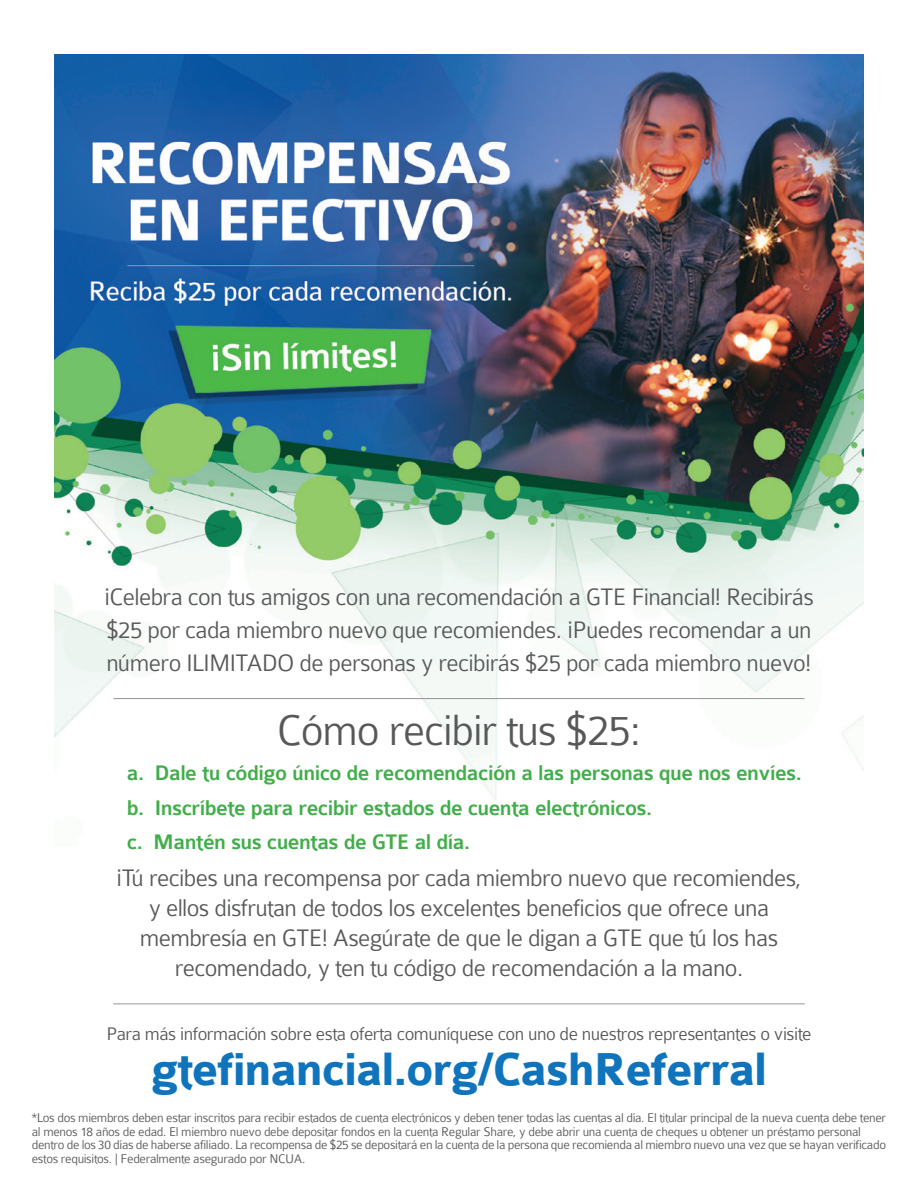
<style>
.page{position:relative;width:918px;height:1188px;background:#fff}
.page>*{position:absolute;margin:0;border:0;box-sizing:border-box;transform-origin:0 0}
.t1{font:700 49.35px "Colaborate";letter-spacing:-.025em;color:#1074bc}
.t2{font:300 46.05px "Colaborate";letter-spacing:-.025em;color:#57585a}
.t3{font:300 25.5px/30px "Colaborate";letter-spacing:-.025em;color:#57585a;text-align:justify}
.t4{font:500 22.5px/34.5px "Colaborate";letter-spacing:-.025em;color:#40ae49}
.t5{font:300 19.5px "Colaborate";letter-spacing:-.025em;color:#57585a}
.t6{font:300 13.5px/13.5px "Colaborate";letter-spacing:-.025em;color:#57585a}
</style>
<div class="page">
<img style="left:54px;top:54px;width:810px;height:746px">
<hr style="left:113px;top:1004px;width:692px;height:1px;background:#939598">
<hr style="left:113px;top:698px;width:692px;height:1px;background:#939598">
<h3 class="t3" style="left:104px;top:581px;width:711px;line-height:33px">¡Celebra con tus amigos con una recomendación a GTE Financial! Recibirás $25 por cada miembro nuevo que recomiendes. ¡Puedes recomendar a un número ILIMITADO de personas y recibirás $25 por cada miembro nuevo!</h3>
<h2 class="t2" style="left:277px;top:707px;width:366px">Cómo recibir tus $25:</h2>
<h3 class="t4" style="left:127px;top:756px;width:676px">a. Dale tu código único de recomendación a las personas que nos envíes. b. Inscríbete para recibir estados de cuenta electrónicos.<br>c. Mantén sus cuentas de GTE al día.</h3>
<p class="t3" style="left:116px;top:863px;width:687px;text-align:center">¡Tú recibes una recompensa por cada miembro nuevo que recomiendes, y ellos disfrutan de todos los excelentes beneficios que ofrece una membresía en GTE! Asegúrate de que le digan a GTE que tú los has recomendado, y ten tu código de recomendación a la mano.</p>
<h3 class="t5" style="left:106px;top:1024px;width:707px">Para más información sobre esta oferta comuníquese con uno de nuestros representantes o visite</h3>
<h1 class="t1" style="left:151px;top:1043px;width:618px">gtefinancial.org/CashReferral</h1>
<p class="t6" style="left:32px;top:1111px;width:856px">*Los dos miembros deben estar inscritos para recibir estados de cuenta electrónicos y deben tener todas las cuentas al día. El titular principal de la nueva cuenta debe tener al menos 18 años de edad. El miembro nuevo debe depositar fondos en la cuenta Regular Share, y debe abrir una cuenta de cheques u obtener un préstamo personal dentro de los 30 días de haberse afiliado. La recompensa de $25 se depositará en la cuenta de la persona que recomienda al miembro nuevo una vez que se hayan verificado estos requisitos. | Federalmente asegurado por NCUA.</p>
</div>
